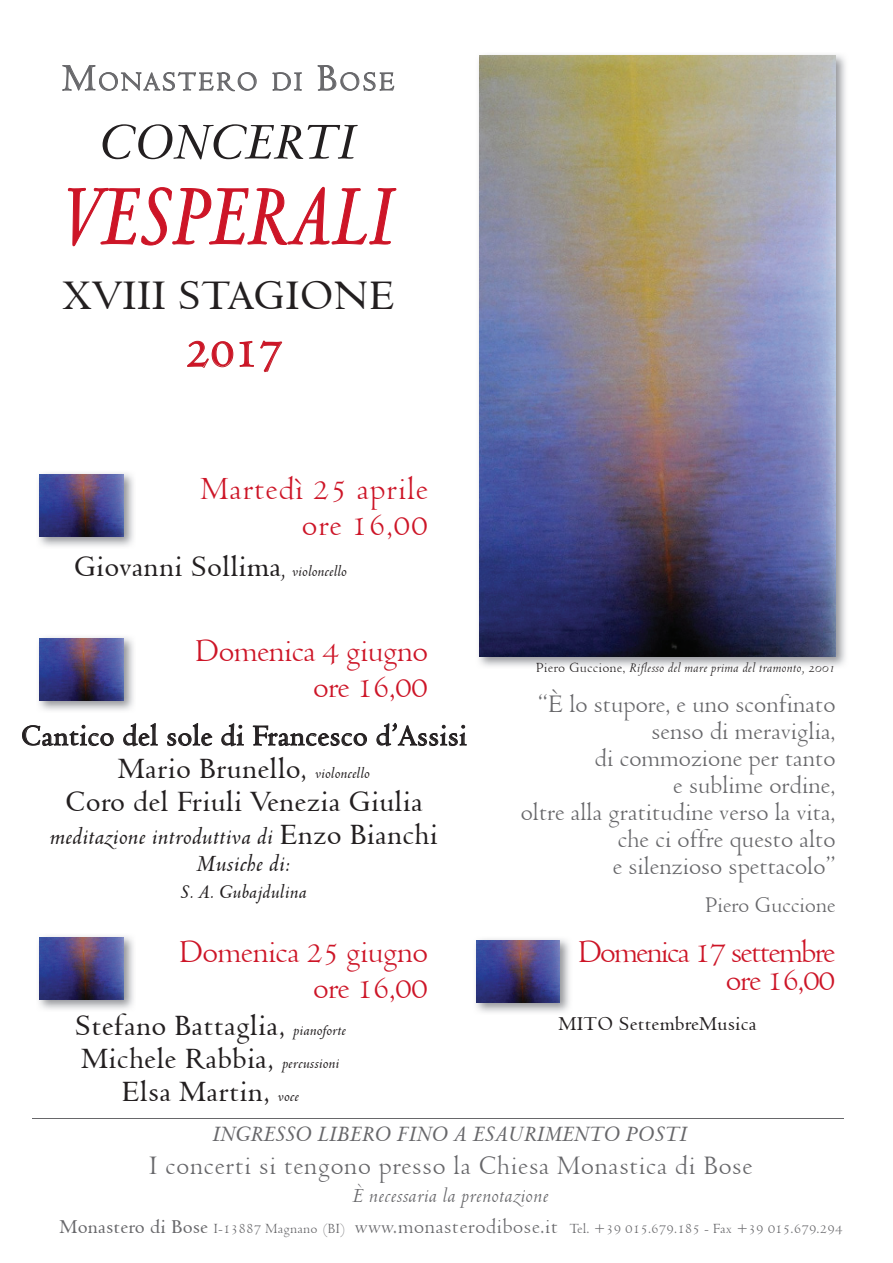
<style>
.page{position:relative;width:893px;height:1263px;background:#fff}
.page>*{position:absolute;margin:0;border:0;box-sizing:border-box;transform-origin:0 0}
.t1{font:italic 600 93.75px "Venetian 301 BT";color:#cd1527;scale:.8 1}
.t2{font:italic 600 57px "Venetian 301 BT";color:#231f20}
.t3{font:600 48px "Venetian 301 BT";color:#cd1527}
.t4{font:600 45px "Venetian 301 BT";color:#231f20}
.t5{font:34.5px/36px "Venetian 301 BT";letter-spacing:-.04em;color:#cd1527;text-align:right}
.t6{font:34.5px/28.5px "Venetian 301 BT";letter-spacing:-.075em;color:#cd1527;text-align:right}
.t7{font:34.5px/36px "Venetian 301 BT";color:#cd1527;text-align:right}
.t8{font:600 31.5px/33px "Venetian 301 BT";color:#231f20;text-align:center}
.t9{font:28.5px "Venetian 301 BT";color:#67676a}
.t10{font:28.35px "Venetian 301 BT";letter-spacing:.055em;color:#67676a}
.t11{font:27px/27px "Venetian 301 BT";letter-spacing:-.025em;color:#67676a;text-align:right}
.t12{font:italic 600 25.5px/27px "Venetian 301 BT";color:#231f20;text-align:center}
.t13{font:italic 600 24px "Venetian 301 BT";color:#67676a}
.t14{font:24px "Venetian 301 BT";letter-spacing:-.025em;color:#67676a}
.t15{font:italic 22.5px "Venetian 301 BT";color:#67676a}
.t16{font:600 21px "Venetian 301 BT";color:#231f20}
.t17{font:italic 600 21px "Venetian 301 BT";color:#231f20}
.t18{font:15px "Venetian 301 BT";color:#67676a}
.t19{font:italic 15px "Venetian 301 BT";color:#231f20}
.s1{font-size:40.5px}
.s2{font-style:italic;font-size:25.5px}
.s3{font-style:italic;font-size:16.5px}
.s4{font-style:normal;font-size:31.5px}
.s5{font-style:normal}
.s6{font-weight:600;font-size:21px}
.s7{font-size:22.5px}
</style>
<div class="page">
<img style="left:478px;top:54px;width:368px;height:613px">
<img style="left:479px;top:56px;width:357px;height:600px">
<svg style="left:62px;top:65px;width:195px;height:26px"></svg>
<svg style="left:272px;top:72px;width:30px;height:19px"></svg>
<svg style="left:317px;top:65px;width:77px;height:26px"></svg>
<svg style="left:68px;top:186px;width:328px;height:60px"></svg>
<svg style="left:187px;top:341px;width:46px;height:27px"></svg>
<svg style="left:239px;top:341px;width:15px;height:26px"></svg>
<svg style="left:260px;top:341px;width:22px;height:31px"></svg>
<svg style="left:22px;top:724px;width:92px;height:22px"></svg>
<svg style="left:123px;top:723px;width:35px;height:23px"></svg>
<svg style="left:167px;top:723px;width:46px;height:23px"></svg>
<svg style="left:221px;top:723px;width:23px;height:23px"></svg>
<svg style="left:253px;top:725px;width:114px;height:21px"></svg>
<svg style="left:376px;top:723px;width:91px;height:23px"></svg>
<img style="left:38px;top:473px;width:96px;height:74px">
<img style="left:40px;top:474px;width:83px;height:62px">
<img style="left:38px;top:637px;width:96px;height:74px">
<img style="left:40px;top:638px;width:83px;height:62px">
<img style="left:38px;top:936px;width:96px;height:74px">
<img style="left:40px;top:937px;width:83px;height:62px">
<img style="left:475px;top:939px;width:95px;height:74px">
<img style="left:476px;top:940px;width:84px;height:62px">
<hr style="left:32px;top:1118px;width:811px;height:1px;background:#67676a">
<p class="t10" style="left:62px;top:65px;width:334px"><span class="s1">M</span>ONASTERO DI <span class="s1">B</span>OSE</p>
<h2 class="t2" style="left:100px;top:109px;width:259px">CONCERTI</h2>
<h1 class="t1" style="left:62px;top:163px;width:418px">VESPER ALI</h1>
<h3 class="t4" style="left:62px;top:269px;width:334px">XVIII STAGIONE</h3>
<h3 class="t3" style="left:186px;top:324px;width:98px">2017</h3>
<p class="t7" style="left:200px;top:471px;width:230px">Martedì 25 aprile ore 16,00</p>
<p class="t8" style="left:74px;top:551px;width:275px">Giovanni Sollima<span class="s2">,</span> <span class="s3">violoncello</span></p>
<p class="t5" style="left:195px;top:633px;width:235px">Domenica 4 giugno ore 16,00</p>
<p class="t8" style="left:21px;top:719px;width:448px">Cantico del sole di Francesco d’Assisi<br>Mario Brunello, <span class="s3">violoncello<br></span>Coro del Friuli Venezia Giulia</p>
<p class="t12" style="left:50px;top:823px;width:389px">meditazione introduttiva di <span class="s4">Enzo Bianchi<br></span>Musiche di:</p>
<p class="t17" style="left:181px;top:880px;width:128px">S. A. Gubajdulina</p>
<p class="t5" style="left:178px;top:934px;width:252px">Domenica 25 giugno ore 16,00</p>
<p class="t8" style="left:75px;top:1009px;width:273px">Stefano Battaglia, <span class="s3">pianoforte<br></span>Michele Rabbia, <span class="s3">percussioni<br></span>Elsa Martin, <span class="s3">voce</span></p>
<p class="t19" style="left:536px;top:660px;width:302px"><span class="s5">Piero Guccione,</span> Riflesso del mare prima del tramonto, 2001</p>
<p class="t11" style="left:520px;top:691px;width:317px">“È lo stupore, e uno sconfinato senso di meraviglia,<br>di commozione per tanto<br>e sublime ordine,<br>oltre alla gratitudine verso la vita, che ci offre questo alto<br>e silenzioso spettacolo”</p>
<p class="t14" style="left:705px;top:891px;width:133px">Piero Guccione</p>
<p class="t6" style="left:577px;top:937px;width:260px">Domenica 17 settembre ore 16,00</p>
<p class="t16" style="left:559px;top:1011px;width:200px">MITO SettembreMusica</p>
<p class="t13" style="left:213px;top:1120px;width:477px">INGRESSO LIBERO FINO A ESAURIMENTO POSTI</p>
<p class="t9" style="left:149px;top:1149px;width:605px">I concerti si tengono presso la Chiesa Monastica di Bose</p>
<p class="t15" style="left:353px;top:1183px;width:198px">È necessaria la prenotazione</p>
<p class="t18" style="left:60px;top:1219px;width:785px"><span class="s6">Monastero di Bose</span> I-13887 Magnano (BI) <span class="s7">www.monasterodibose.it</span> Tel. +39 015.679.185 - Fax +39 015.679.294</p>
</div>
